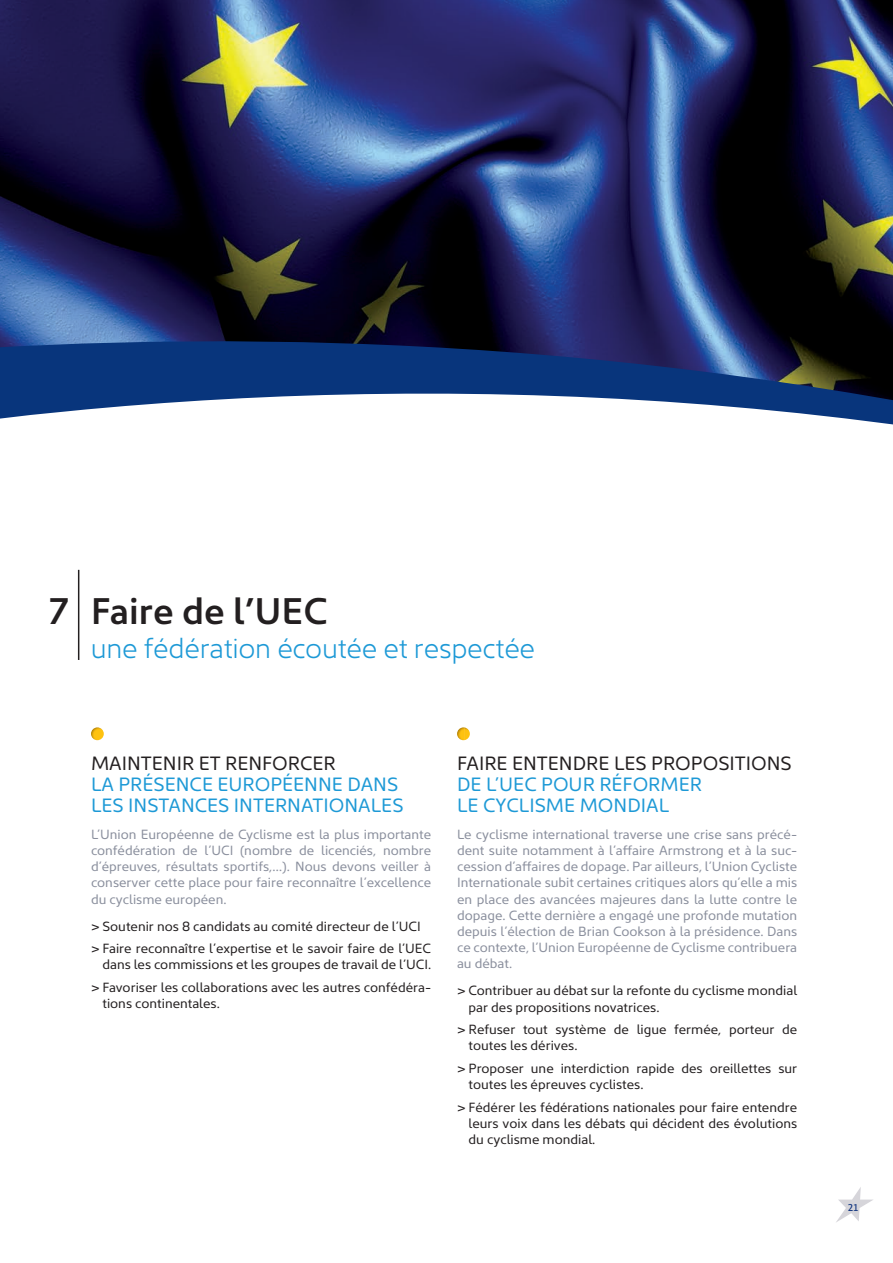
<style>
.page{position:relative;width:893px;height:1263px;background:#fff}
.page>*{position:absolute;margin:0;border:0;box-sizing:border-box;transform-origin:0 0}
.t1{font:600 37.5px "Kyrial Sans Pro";color:#231f20}
.t2{font:300 28.5px "Kyrial Sans Pro";letter-spacing:-.01em;color:#1d99d6}
.t3{font:19.5px/21px "Kyrial Sans Pro";color:#1d99d6}
.t4{font:19.5px "Kyrial Sans Pro";color:#231f20}
.t5{font:13.5px/16.2px "Kyrial Sans Pro";color:#8a8f9d;text-align:justify}
.t6{font:13.5px/16.2px "Kyrial Sans Pro";color:#231f20}
.t7{font:12px "Fontin Sans";color:#10347f}
</style>
<div class="page">
<svg style="left:836px;top:1187px;width:37px;height:35px"></svg>
<img style="left:0;top:0;width:893px;height:236px">
<svg style="left:91px;top:727px;width:13px;height:13px"></svg>
<svg style="left:457px;top:727px;width:13px;height:13px"></svg>
<svg style="left:0;top:236px;width:893px;height:409px"></svg>
<hr style="left:78px;top:570px;width:1px;height:90px;background:#231f20">
<h1 class="t1" style="left:49px;top:584px;width:21px">7</h1>
<h1 class="t1" style="left:91px;top:584px;width:238px">Faire de l’UEC</h1>
<h2 class="t2" style="left:91px;top:627px;width:446px">une fédération écoutée et respectée</h2>
<h3 class="t4" style="left:91px;top:750px;width:246px">MAINTENIR ET RENFORCER</h3>
<h3 class="t3" style="left:91px;top:772px;width:314px">LA PRÉSENCE EUROPÉENNE DANS<br>LES INSTANCES INTERNATIONALES</h3>
<p class="t5" style="left:91px;top:825px;width:342px">L’Union Européenne de Cyclisme est la plus importante confédération de l’UCI (nombre de licenciés, nombre d’épreuves, résultats sportifs,…). Nous devons veiller à conserver cette place pour faire reconnaître l’excellence du cyclisme européen.</p>
<p class="t6" style="left:91px;top:914px;width:342px;line-height:22.5px">&gt; Soutenir nos 8 candidats au comité directeur de l’UCI &gt; Faire reconnaître l’expertise et le savoir faire de l’UEC</p>
<p class="t6" style="left:91px;top:953px;width:342px;line-height:22.5px;text-align:right">dans les commissions et les groupes de travail de l’UCI. &gt; Favoriser les collaborations avec les autres confédéra-</p>
<p class="t6" style="left:102px;top:994px;width:119px">tions continentales.</p>
<h3 class="t4" style="left:457px;top:750px;width:336px">FAIRE ENTENDRE LES PROPOSITIONS</h3>
<h3 class="t3" style="left:457px;top:772px;width:247px">DE L’UEC POUR RÉFORMER<br>LE CYCLISME MONDIAL</h3>
<p class="t5" style="left:457px;top:825px;width:342px">Le cyclisme international traverse une crise sans précé&shy;dent suite notamment à l’affaire Armstrong et à la suc&shy;cession d’affaires de dopage. Par ailleurs, l’Union Cycliste Internationale subit certaines critiques alors qu’elle a mis en place des avancées majeures dans la lutte contre le dopage. Cette dernière a engagé une profonde mutation depuis l’élection de Brian Cookson à la présidence. Dans ce contexte, l’Union Européenne de Cyclisme contribuera au débat.</p>
<p class="t6" style="left:468px;top:982px;width:330px;text-indent:-11px">&gt; Contribuer au débat sur la refonte du cyclisme mondial par des propositions novatrices.</p>
<p class="t6" style="left:468px;top:1020px;width:330px;text-indent:-11px">&gt; Refuser tout système de ligue fermée, porteur de toutes les dérives.</p>
<p class="t6" style="left:468px;top:1059px;width:330px;text-indent:-11px">&gt; Proposer une interdiction rapide des oreillettes sur toutes les épreuves cyclistes.</p>
<p class="t6" style="left:468px;top:1098px;width:330px;text-align:justify;text-indent:-11px">&gt; Fédérer les fédérations nationales pour faire entendre leurs voix dans les débats qui décident des évolutions du cyclisme mondial.</p>
<p class="t7" style="left:847px;top:1200px;width:12px">21</p>
</div>
